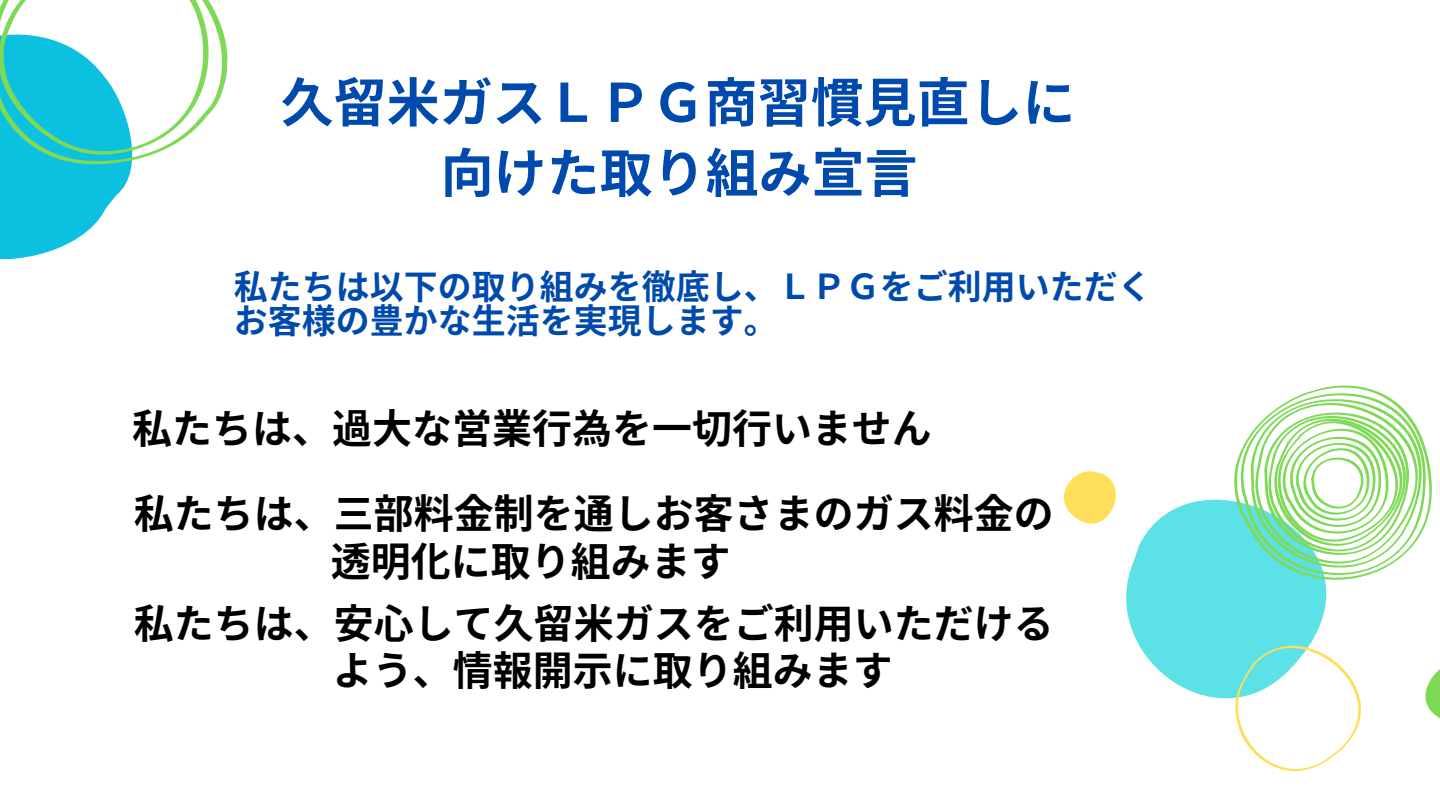
<style>
.page{position:relative;width:1440px;height:810px;background:#fff}
.page>*{position:absolute;margin:0;border:0;box-sizing:border-box;transform-origin:0 0}
.t1{font:700 53px "Noto Sans CJ Ksc";color:#004aad}
.t2{font:700 40px "Noto Sans CJ Ksc";color:#000}
.t3{font:700 34px "Noto Sans CJ Ksc";color:#004aad}
</style>
<div class="page">
<svg style="left:1126px;top:499px;width:200px;height:199px;fill:#5ce1e6"></svg>
<svg style="left:1425px;top:669px;width:15px;height:49px"></svg>
<svg style="left:1213px;top:499px;width:113px;height:105px"></svg>
<div style="left:1221px;top:499px;width:106px;height:101px;background:#5ce1e6"></div>
<svg style="left:1231px;top:385px;width:201px;height:204px"></svg>
<svg style="left:1063px;top:471px;width:83px;height:85px"></svg>
<svg style="left:1220px;top:629px;width:141px;height:142px"></svg>
<svg style="left:0;top:0;width:228px;height:260px"></svg>
<p class="t1" style="left:281px;top:60px;width:796px">久留米ガスＬＰＧ商習慣見直しに</p>
<h1 class="t1" style="left:441px;top:131px;width:473px">向けた取り組み宣言</h1>
<h2 class="t3" style="left:234px;top:260px;width:919px">私たちは以下の取り組みを徹底し、ＬＰＧをご利用いただく</h2>
<h2 class="t3" style="left:234px;top:294px;width:545px">お客様の豊かな生活を実現します。</h2>
<h1 class="t2" style="left:132px;top:396px;width:801px">私たちは、過大な営業行為を一切行いません</h1>
<p class="t2" style="left:134px;top:482px;width:921px">私たちは、三部料金制を通しお客さまのガス料金の</p>
<p class="t2" style="left:331px;top:529px;width:401px">透明化に取り組みます</p>
<p class="t2" style="left:134px;top:591px;width:921px">私たちは、安心して久留米ガスをご利用いただける</p>
<h2 class="t2" style="left:333px;top:639px;width:561px">よう、情報開示に取り組みます</h2>
</div>
